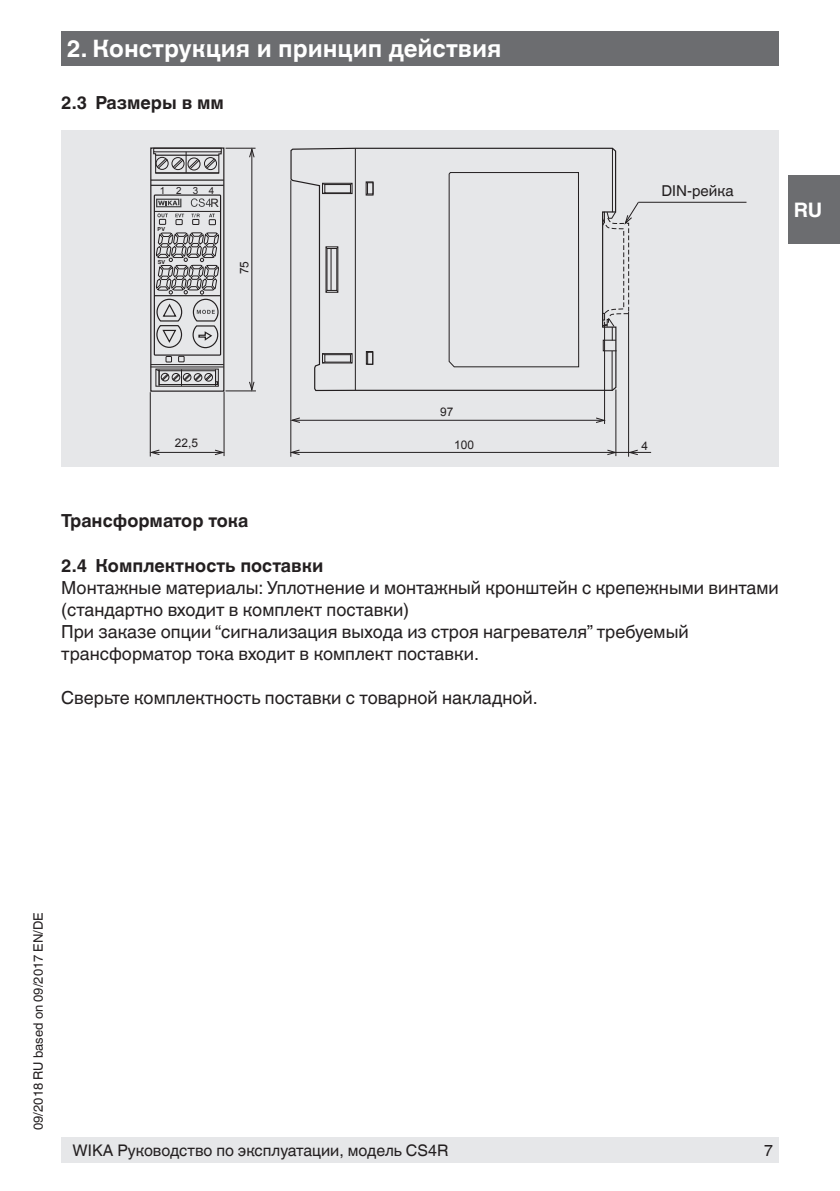
<style>
.page{position:relative;width:840px;height:1191px;background:#fff}
.page>*{position:absolute;margin:0;border:0;box-sizing:border-box;transform-origin:0 0}
.t1{font:700 24px "Helvetica World";color:#fff}
.t2{font:700 20px "Helvetica World";color:#fff}
.t3{font:18px/22px "Helvetica World";color:#231f20}
.t4{font:700 18px "Helvetica World";color:#231f20}
.t5{font:16px "Helvetica World";color:#231f20}
.t6{font:15px "Helvetica World";color:#231f20}
.t7{font:13px "Helvetica World";color:#231f20}
.t8{font:11.8px "Arial";color:#231f20}
.t9{font:11.6px "Arial";color:#231f20}
.t10{font:9.8px "Arial";color:#231f20}
.t11{font:700 5.6px "Arial";color:#231f20}
</style>
<div class="page">
<div style="left:61px;top:31px;width:717px;height:34px;background:#6c6d70"></div>
<div style="left:61px;top:1137px;width:717px;height:25px;background:#e6e7e9"></div>
<div style="left:787px;top:176px;width:52px;height:68px;background:#6c6d70"></div>
<div style="left:61px;top:130px;width:717px;height:336px;background:#e6e7e9"></div>
<svg style="left:191px;top:198px;width:20px;height:9px"></svg>
<svg style="left:209px;top:214px;width:6px;height:3px"></svg>
<svg style="left:175px;top:214px;width:9px;height:3px"></svg>
<svg style="left:156px;top:199px;width:25px;height:8px"></svg>
<div style="left:150px;top:147px;width:74px;height:245px;border:1px solid #231f20"></div>
<div style="left:153px;top:148px;width:68px;height:4px;border:1px solid #231f20"></div>
<div style="left:159px;top:219px;width:7px;height:6px;border:1px solid #231f20"></div>
<div style="left:175px;top:219px;width:7px;height:6px;border:1px solid #231f20"></div>
<div style="left:192px;top:219px;width:7px;height:6px;border:1px solid #231f20"></div>
<div style="left:209px;top:219px;width:7px;height:6px;border:1px solid #231f20"></div>
<svg style="left:156px;top:232px;width:63px;height:117px"></svg>
<svg style="left:157px;top:213px;width:11px;height:4px"></svg>
<svg style="left:191px;top:214px;width:8px;height:3px"></svg>
<svg style="left:166px;top:356px;width:6px;height:6px"></svg>
<svg style="left:178px;top:356px;width:6px;height:6px"></svg>
<div style="left:155px;top:368px;width:64px;height:19px;border:1px solid #231f20"></div>
<hr style="left:151px;top:364px;width:72px;height:1px;background:#231f20">
<hr style="left:150px;top:366px;width:73px;height:1px;background:#231f20">
<svg style="left:155px;top:368px;width:63px;height:18px"></svg>
<div style="left:154px;top:194px;width:67px;height:162px;border:1px solid #231f20"></div>
<hr style="left:151px;top:179px;width:72px;height:2px;background:#231f20">
<hr style="left:151px;top:185px;width:72px;height:1px;background:#231f20">
<svg style="left:153px;top:151px;width:69px;height:23px"></svg>
<hr style="left:154px;top:211px;width:66px;height:1px;background:#231f20">
<hr style="left:150px;top:392px;width:1px;height:64px;background:#231f20">
<hr style="left:223px;top:392px;width:1px;height:64px;background:#231f20">
<hr style="left:152px;top:452px;width:70px;height:1px;background:#231f20">
<svg style="left:150px;top:449px;width:10px;height:6px"></svg>
<svg style="left:214px;top:449px;width:11px;height:6px"></svg>
<hr style="left:225px;top:390px;width:31px;height:1px;background:#231f20">
<hr style="left:225px;top:148px;width:30px;height:1px;background:#231f20">
<hr style="left:251px;top:151px;width:1px;height:237px;background:#231f20">
<svg style="left:248px;top:381px;width:6px;height:11px"></svg>
<svg style="left:249px;top:147px;width:6px;height:11px"></svg>
<svg style="left:290px;top:147px;width:326px;height:245px"></svg>
<hr style="left:355px;top:148px;width:1px;height:242px;background:#231f20">
<hr style="left:611px;top:148px;width:1px;height:64px;background:#231f20">
<div style="left:602px;top:340px;width:14px;height:11px;border:1px solid #231f20"></div>
<hr style="left:611px;top:351px;width:1px;height:40px;background:#231f20">
<hr style="left:290px;top:180px;width:1px;height:277px;background:#231f20">
<hr style="left:604px;top:322px;width:1px;height:102px;background:#231f20">
<hr style="left:292px;top:420px;width:310px;height:1px;background:#231f20">
<svg style="left:290px;top:417px;width:10px;height:6px"></svg>
<svg style="left:595px;top:417px;width:11px;height:6px"></svg>
<hr style="left:615px;top:389px;width:1px;height:67px;background:#231f20">
<svg style="left:606px;top:449px;width:11px;height:6px"></svg>
<hr style="left:628px;top:312px;width:1px;height:145px;background:#231f20">
<hr style="left:292px;top:452px;width:358px;height:1px;background:#231f20">
<svg style="left:290px;top:449px;width:10px;height:6px"></svg>
<svg style="left:627px;top:449px;width:11px;height:6px"></svg>
<svg style="left:601px;top:201px;width:38px;height:139px"></svg>
<hr style="left:638px;top:202px;width:108px;height:1px;background:#231f20">
<div style="left:322px;top:353px;width:30px;height:10px;border:1px solid #231f20"></div>
<div style="left:324px;top:354px;width:27px;height:8px;border:1px solid #231f20"></div>
<svg style="left:321px;top:352px;width:5px;height:12px"></svg>
<svg style="left:349px;top:352px;width:4px;height:12px"></svg>
<div style="left:366px;top:351px;width:7px;height:14px;border:1px solid #231f20"></div>
<div style="left:367px;top:352px;width:6px;height:13px;border:1px solid #231f20"></div>
<div style="left:325px;top:246px;width:13px;height:47px;border:1px solid #231f20"></div>
<div style="left:326px;top:248px;width:11px;height:43px;border:1px solid #231f20"></div>
<hr style="left:330px;top:248px;width:1px;height:42px;background:#231f20">
<svg style="left:335px;top:289px;width:4px;height:4px"></svg>
<svg style="left:324px;top:289px;width:4px;height:4px"></svg>
<svg style="left:324px;top:246px;width:4px;height:4px"></svg>
<svg style="left:335px;top:246px;width:4px;height:4px"></svg>
<div style="left:322px;top:183px;width:30px;height:11px;border:1px solid #231f20"></div>
<div style="left:324px;top:184px;width:27px;height:9px;border:1px solid #231f20"></div>
<svg style="left:321px;top:182px;width:5px;height:13px"></svg>
<svg style="left:349px;top:182px;width:4px;height:13px"></svg>
<div style="left:365px;top:181px;width:8px;height:14px;border:1px solid #231f20"></div>
<div style="left:367px;top:182px;width:6px;height:12px;border:1px solid #231f20"></div>
<svg style="left:448px;top:172px;width:131px;height:196px"></svg>
<h1 class="t1" style="left:67px;top:34px;width:436px">2. Конструкция и принцип действия</h1>
<p class="t4" style="left:61px;top:93px;width:164px">2.3 Размеры в мм</p>
<p class="t10" style="left:160px;top:184px;width:56px">1234</p>
<p class="t11" style="left:157px;top:225px;width:9px">PV</p>
<p class="t11" style="left:158px;top:258px;width:9px">SV</p>
<p class="t9" style="left:210px;top:195px;width:10px">R</p>
<p class="t8" style="left:236px;top:274px;width:15px;rotate:-90deg">75</p>
<p class="t6" style="left:661px;top:182px;width:74px">DIN-рейка</p>
<p class="t2" style="left:793px;top:198px;width:30px">RU</p>
<p class="t8" style="left:175px;top:435px;width:25px">22,5</p>
<p class="t8" style="left:440px;top:404px;width:15px">97</p>
<p class="t8" style="left:454px;top:437px;width:21px">100</p>
<p class="t8" style="left:641px;top:438px;width:8px">4</p>
<p class="t4" style="left:61px;top:511px;width:189px">Трансформатор тока</p>
<p class="t4" style="left:61px;top:555px;width:263px">2.4 Комплектность поставки</p>
<p class="t3" style="left:61px;top:576px;width:718px">Монтажные материалы: Уплотнение и монтажный кронштейн с крепежными винтами (стандартно входит в комплект поставки)<br>При заказе опции “сигнализация выхода из строя нагревателя” требуемый трансформатор тока входит в комплект поставки.</p>
<p class="t3" style="left:61px;top:686px;width:478px">Сверьте комплектность поставки с товарной накладной.</p>
<p class="t7" style="left:31px;top:1130px;width:219px;rotate:-90deg">09/2018 RU based on 09/2017 EN/DE</p>
<p class="t5" style="left:73px;top:1140px;width:377px">WIKA Руководство по эксплуатации, модель CS4R</p>
<p class="t5" style="left:763px;top:1140px;width:10px">7</p>
</div>
